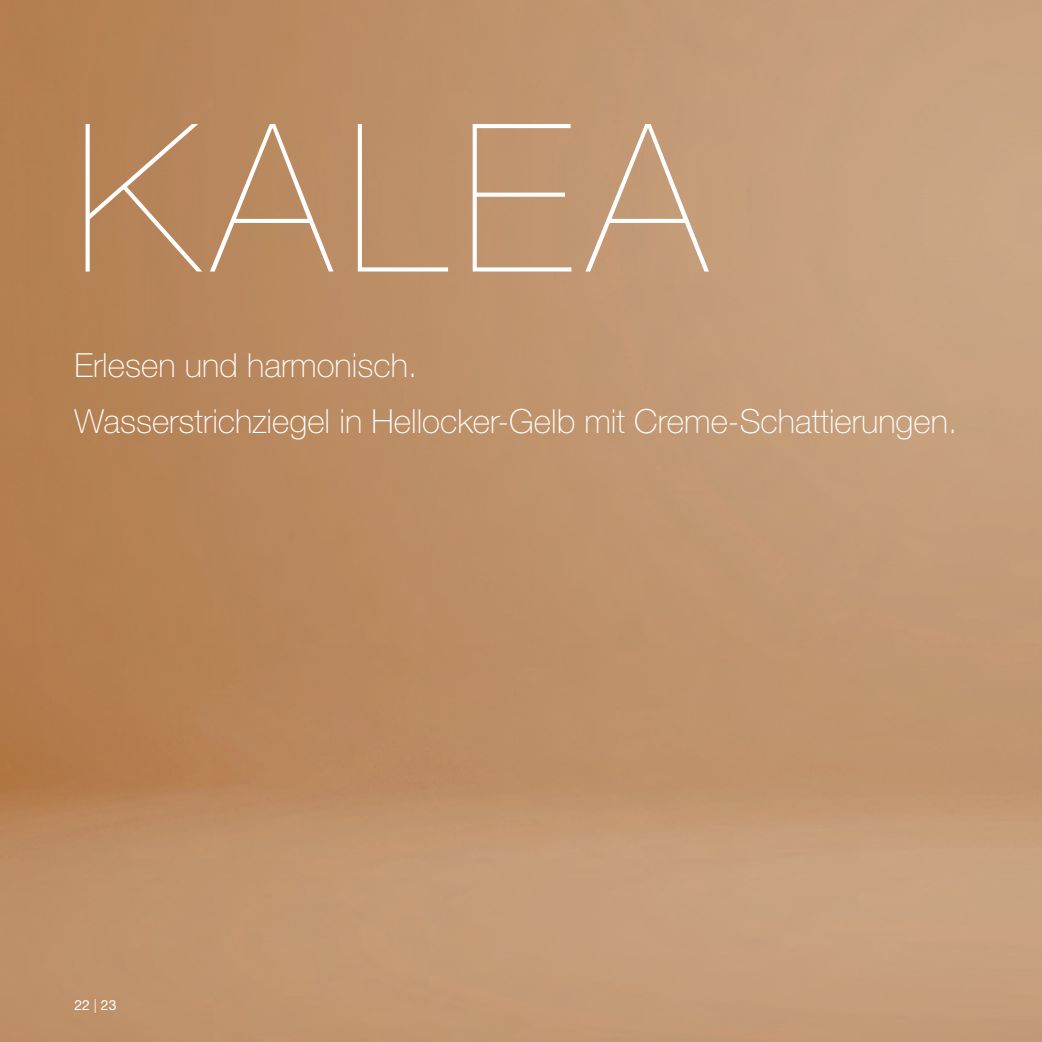
<style>
.page{position:relative;width:1042px;height:1042px;background:#fff}
.page>*{position:absolute;margin:0;border:0;box-sizing:border-box;transform-origin:0 0}
.t1{font:200 206.5px "Helvetica Neue LTW1 G";letter-spacing:.075em;color:#fff}
.t2{font:100 33.25px/56px "Helvetica Neue LT Pro";color:#fff}
.t3{font:14px "Helvetica Neue LTW1 G";color:#fff}
.s1{font-weight:300}
</style>
<div class="page">
<img style="left:0;top:0;width:1042px;height:1042px">
<h1 class="t1" style="left:74px;top:78px;width:634px">KALEA</h1>
<p class="t2" style="left:74px;top:337px;width:884px">Erlesen und harmonisch.<br>Wasserstrichziegel in Hellocker-Gelb mit Creme-Schattierungen.</p>
<p class="t3" style="left:74px;top:996px;width:44px">22 <span class="s1">|</span> 23</p>
</div>
